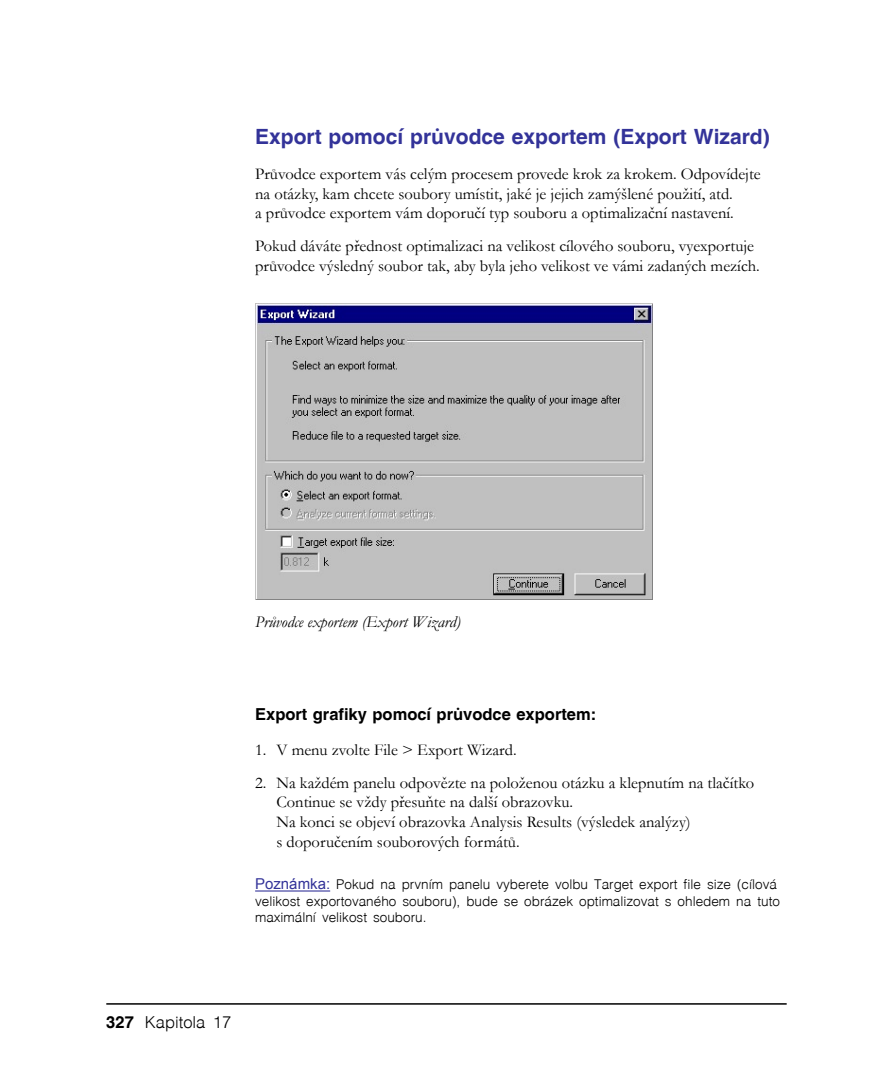
<style>
.page{position:relative;width:893px;height:1089px;background:#fff}
.page>*{position:absolute;margin:0;border:0;box-sizing:border-box;transform-origin:0 0}
.FW4_-_Nadpis_1{font:700 21px "Switzerland";color:#339}
.Normální{font:16.5px/19.8px "Garamond";color:#000}
.odstavec{font:16.5px/19.8px "Garamond";color:#000}
.FW4_-_Nadpis_3{font:700 16.5px "Switzerland";color:#000}
.FW4_-_obrázek{font:italic 16.5px "Garamond";color:#000}
.t1{font:300 16.5px "Switzerland";color:#000}
.FW4_-_poznamka{font:300 13.5px/16.2px "Switzerland";color:#000}
.s1{font-family:"Arial";font-weight:400;font-size:15px;color:#339}
.s2{font-weight:700}
</style>
<div class="page">
<hr style="left:106px;top:1003px;width:681px;height:1px;background:#000">
<hr style="left:255px;top:890px;width:75px;height:1px;background:#339">
<img style="left:255px;top:303px;width:398px;height:296px">
<p class="FW4_-_Nadpis_1" style="left:255px;top:124px;width:516px">Export pomocí průvodce exportem (Export Wizard)</p>
<p class="Normální" style="left:255px;top:163px;width:507px">Průvodce exportem vás celým procesem provede krok za krokem. Odpovídejte na otázky, kam chcete soubory umístit, jaké je jejich zamýšlené použití, atd.<br>a průvodce exportem vám doporučí typ souboru a optimalizační nastavení.</p>
<p class="Normální" style="left:255px;top:235px;width:506px">Pokud dáváte přednost optimalizaci na velikost cílového souboru, vyexportuje průvodce výsledný soubor tak, aby byla jeho velikost ve vámi zadaných mezích.</p>
<p class="FW4_-_obrázek" style="left:255px;top:611px;width:207px">Průvodce exportem (Export Wizard)</p>
<p class="FW4_-_Nadpis_3" style="left:255px;top:704px;width:343px">Export grafiky pomocí průvodce exportem:</p>
<p class="odstavec" style="left:255px;top:739px;width:263px">1. V menu zvolte File &gt; Export Wizard.</p>
<p class="odstavec" style="left:276px;top:772px;width:479px;text-indent:-21px">2. Na každém panelu odpovězte na položenou otázku a klepnutím na tlačítko Continue se vždy přesuňte na další obrazovku.<br>Na konci se objeví obrazovka Analysis Results (výsledek analýzy)<br>s doporučením souborových formátů.</p>
<p class="FW4_-_poznamka" style="left:255px;top:876px;width:526px"><span class="s1">Poznámka:</span> Pokud na prvním panelu vyberete volbu Target export file size (cílová velikost exportovaného souboru), bude se obrázek optimalizovat s ohledem na tuto maximální velikost souboru.</p>
<p class="t1" style="left:106px;top:1012px;width:126px"><span class="s2">327</span> Kapitola 17</p>
</div>
